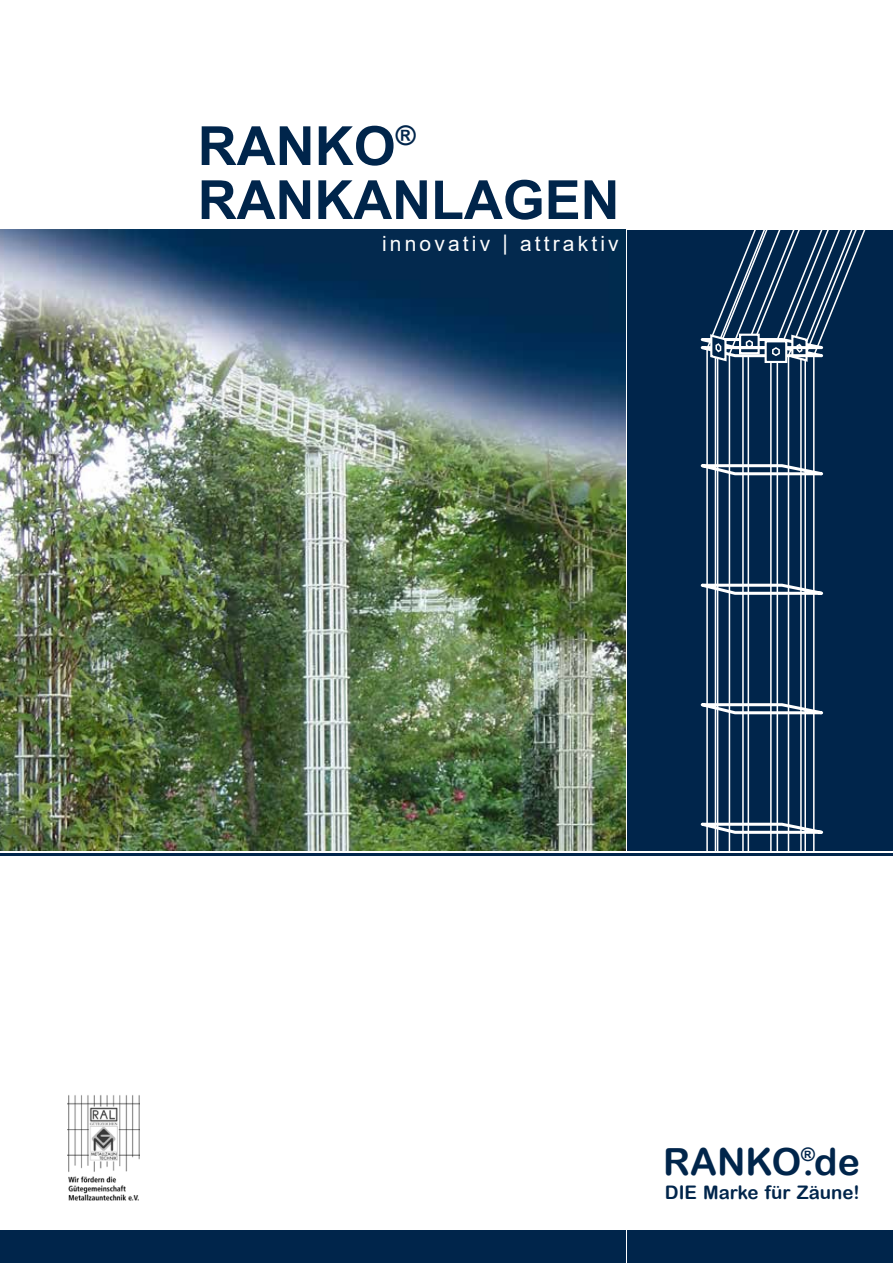
<style>
.page{position:relative;width:893px;height:1263px;background:#fff}
.page>*{position:absolute;margin:0;border:0;box-sizing:border-box;transform-origin:0 0}
.t1{font:700 54px/54px "Arial";color:#00254b}
.t2{font:37.35px "Arial Rounded MT Bold";color:#00254b}
.t3{font:21px "Arial";letter-spacing:.15em;color:#fff}
.t4{font:18.75px "Arial Rounded MT Bold";color:#00254b}
</style>
<div class="page">
<img style="left:0;top:230px;width:625px;height:620px">
<div style="left:0;top:1230px;width:625px;height:33px;background:#00254b"></div>
<div style="left:627px;top:1230px;width:266px;height:33px;background:#00254b"></div>
<div style="left:627px;top:230px;width:266px;height:620px;background:#00254b"></div>
<hr style="left:813px;top:356px;width:2px;height:494px;background:#fff">
<hr style="left:804px;top:360px;width:2px;height:490px;background:#fff">
<hr style="left:800px;top:359px;width:2px;height:491px;background:#fff">
<hr style="left:788px;top:356px;width:1px;height:494px;background:#fff">
<hr style="left:777px;top:356px;width:1px;height:494px;background:#fff">
<hr style="left:770px;top:356px;width:2px;height:494px;background:#fff">
<hr style="left:748px;top:356px;width:1px;height:494px;background:#fff">
<hr style="left:742px;top:356px;width:2px;height:494px;background:#fff">
<hr style="left:729px;top:354px;width:1px;height:496px;background:#fff">
<hr style="left:717px;top:351px;width:1px;height:499px;background:#fff">
<hr style="left:715px;top:351px;width:1px;height:499px;background:#fff">
<hr style="left:706px;top:349px;width:2px;height:501px;background:#fff">
<svg style="left:700px;top:821px;width:124px;height:15px"></svg>
<svg style="left:700px;top:702px;width:124px;height:14px"></svg>
<svg style="left:700px;top:582px;width:124px;height:15px"></svg>
<svg style="left:700px;top:463px;width:124px;height:14px"></svg>
<svg style="left:700px;top:230px;width:165px;height:133px"></svg>
<hr style="left:0;top:853px;width:893px;height:2px;background:#00254b">
<img style="left:68px;top:1095px;width:71px;height:105px">
<h1 class="t1" style="left:198px;top:120px;width:423px">RANKO<sup>®<br></sup>RANKANLAGEN</h1>
<p class="t3" style="left:382px;top:229px;width:238px">innovativ | attraktiv</p>
<h2 class="t2" style="left:663px;top:1140px;width:198px">RANKO<sup>®</sup>.de</h2>
<p class="t4" style="left:665px;top:1181px;width:196px">DIE Marke für Zäune!</p>
</div>
